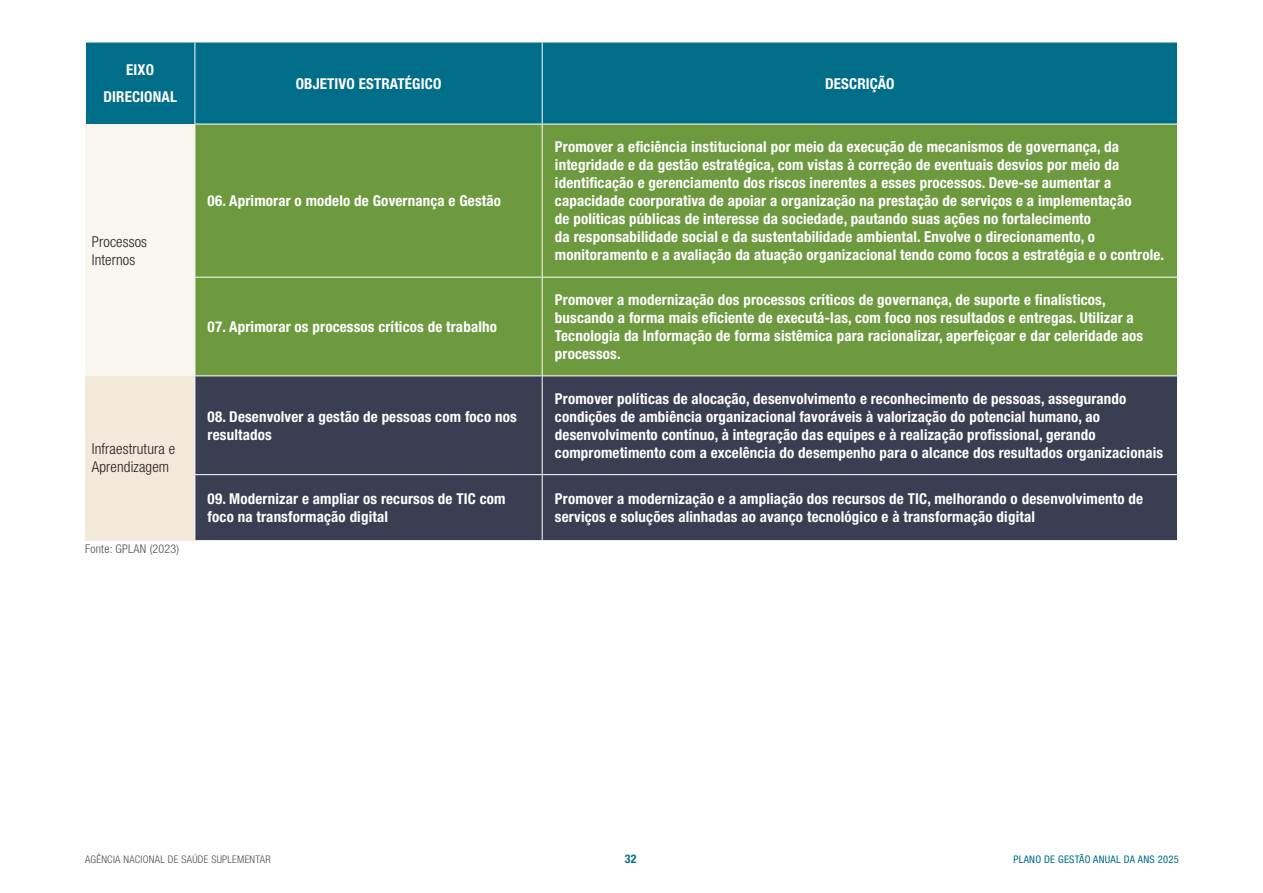
<style>
.page{position:relative;width:1263px;height:893px;background:#fff}
.page>*{position:absolute;margin:0;border:0;box-sizing:border-box;transform-origin:0 0}
.t1{font:700 condensed 15px/18px "Helvetica Neue LT Std";letter-spacing:.01em;color:#fff}
.t2{font:300 condensed 15px/18px "Helvetica Neue LT Std";letter-spacing:.01em;color:#231f20}
.t3{font:300 condensed 12px "Helvetica Neue LT Std";letter-spacing:.02em;color:#4b4c4d}
.t4{font:700 condensed 12px "Helvetica Neue LT Std";color:#006d89}
.t5{font:300 condensed 10.5px "Helvetica Neue LT Std";letter-spacing:.025em;color:#4b4c4d}
.t6{font:condensed 10.5px "Helvetica Neue LT Std";letter-spacing:.025em;color:#006d89}
</style>
<div class="page">
<div style="left:86px;top:43px;width:1091px;height:81px;background:#006d89"></div>
<div style="left:85px;top:124px;width:110px;height:252px;background:#f9f6f0"></div>
<div style="left:196px;top:125px;width:981px;height:250px;background:#6d993f"></div>
<div style="left:85px;top:376px;width:110px;height:164px;background:#f2e9da"></div>
<div style="left:196px;top:376px;width:981px;height:164px;background:#3a3e52"></div>
<hr style="left:195px;top:43px;width:1px;height:81px;background:#fff">
<hr style="left:542px;top:43px;width:1px;height:81px;background:#fff">
<hr style="left:542px;top:124px;width:1px;height:153px;background:#fff">
<hr style="left:542px;top:278px;width:1px;height:97px;background:#fff">
<hr style="left:542px;top:376px;width:1px;height:98px;background:#fff">
<hr style="left:542px;top:475px;width:1px;height:65px;background:#fff">
<hr style="left:195px;top:277px;width:347px;height:1px;background:#fff">
<hr style="left:542px;top:277px;width:636px;height:1px;background:#fff">
<hr style="left:195px;top:474px;width:347px;height:1px;background:#fff">
<hr style="left:542px;top:474px;width:636px;height:1px;background:#fff">
<p class="t1" style="left:103px;top:57px;width:75px;line-height:26.5px;text-align:center">EIXO<br>DIRECIONAL</p>
<p class="t1" style="left:296px;top:74px;width:147px">OBJETIVO ESTRATÉGICO</p>
<p class="t1" style="left:825px;top:74px;width:71px">DESCRIÇÃO</p>
<p class="t2" style="left:92px;top:232px;width:57px">Processos<br>Internos</p>
<p class="t2" style="left:92px;top:440px;width:85px">Infraestrutura e<br>Aprendizagem</p>
<p class="t3" style="left:85px;top:542px;width:96px">Fonte: GPLAN (2023)</p>
<p class="t1" style="left:208px;top:192px;width:295px">06. Aprimorar o modelo de Governança e Gestão</p>
<p class="t1" style="left:208px;top:317px;width:291px">07. Aprimorar os processos críticos de trabalho</p>
<p class="t1" style="left:208px;top:407px;width:311px">08. Desenvolver a gestão de pessoas com foco nos resultados</p>
<p class="t1" style="left:555px;top:138px;width:611px">Promover a eficiência institucional por meio da execução de mecanismos de governança, da integridade e da gestão estratégica, com vistas à correção de eventuais desvios por meio da identificação e gerenciamento dos riscos inerentes a esses processos. Deve-se aumentar a capacidade coorporativa de apoiar a organização na prestação de serviços e a implementação<br>de políticas públicas de interesse da sociedade, pautando suas ações no fortalecimento<br>da responsabilidade social e da sustentabilidade ambiental. Envolve o direcionamento, o monitoramento e a avaliação da atuação organizacional tendo como focos a estratégia e o controle.</p>
<p class="t1" style="left:555px;top:290px;width:590px">Promover a modernização dos processos críticos de governança, de suporte e finalísticos, buscando a forma mais eficiente de executá-las, com foco nos resultados e entregas. Utilizar a Tecnologia da Informação de forma sistêmica para racionalizar, aperfeiçoar e dar celeridade aos processos.</p>
<p class="t1" style="left:555px;top:389px;width:610px">Promover políticas de alocação, desenvolvimento e reconhecimento de pessoas, assegurando condições de ambiência organizacional favoráveis à valorização do potencial humano, ao desenvolvimento contínuo, à integração das equipes e à realização profissional, gerando comprometimento com a excelência do desempenho para o alcance dos resultados organizacionais</p>
<p class="t1" style="left:208px;top:489px;width:299px">09. Modernizar e ampliar os recursos de TIC com foco na transformação digital</p>
<p class="t1" style="left:555px;top:489px;width:590px">Promover a modernização e a ampliação dos recursos de TIC, melhorando o desenvolvimento de serviços e soluções alinhadas ao avanço tecnológico e à transformação digital</p>
<p class="t5" style="left:85px;top:853px;width:187px">AGÊNCIA NACIONAL DE SAÚDE SUPLEMENTAR</p>
<p class="t4" style="left:625px;top:851px;width:13px">32</p>
<p class="t6" style="left:1013px;top:853px;width:167px">PLANO DE GESTÃO ANUAL DA ANS 2025</p>
</div>
